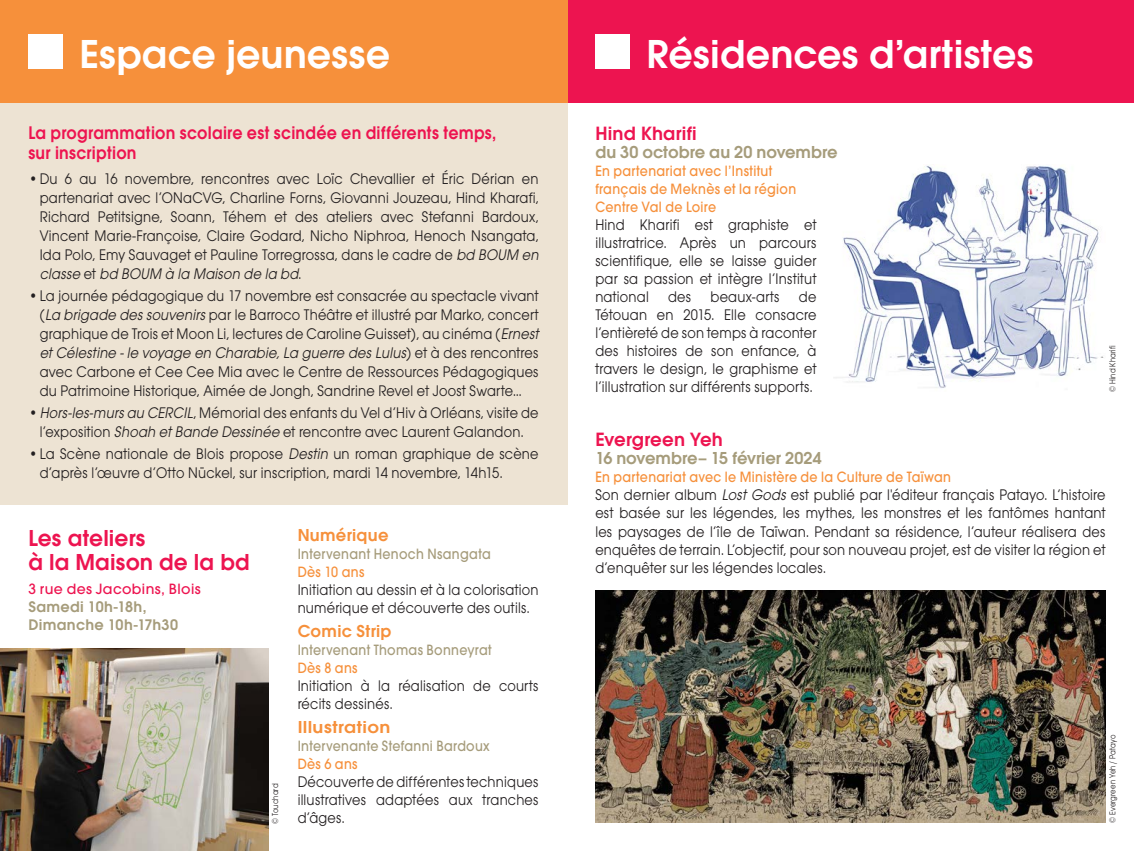
<style>
.page{position:relative;width:1134px;height:851px;background:#fff}
.page>*{position:absolute;margin:0;border:0;box-sizing:border-box;transform-origin:0 0}
.t1{font:600 42px "Avant Garde Gothic Itc T";letter-spacing:.005em;color:#fff}
.t2{font:600 24px/24px "Avant Garde Gothic Itc T";letter-spacing:.005em;color:#ed1450}
.t3{font:600 20px "Avant Garde Gothic Itc T";letter-spacing:.01em;color:#ed1450}
.t4{font:600 19px/20px "Avant Garde Gothic Itc T";letter-spacing:.015em;color:#ed1450;scale:.92 1}
.t5{font:600 18px "Avant Garde Gothic Itc T";color:#a69c7b}
.t6{font:600 18px "Avant Garde Gothic Itc T";letter-spacing:.015em;color:#f6903b}
.t7{font:600 18px "Avant Garde Gothic Itc T";letter-spacing:.015em;color:#f6903b;scale:1.1 1}
.t8{font:16px/18px "Avant Garde Gothic Itc T";letter-spacing:.015em;color:#231f20;scale:.9 1}
.t9{font:600 16px/18px "Avant Garde Gothic Itc T";letter-spacing:.02em;color:#a69c7b}
.t10{font:500 14px/18px "Avant Garde";letter-spacing:.025em;color:#f6903b;scale:.9 1}
.t11{font:500 14px "Avant Garde";letter-spacing:.025em;color:#a69c7b;scale:.9 1}
.t12{font:500 14px "Avant Garde";letter-spacing:.025em;color:#ed1450}
.t13{font:9px "Avant Garde Gothic Itc T";letter-spacing:.015em;color:#231f20;scale:.85 1}
.s1{font-style:italic}
</style>
<div class="page">
<div style="left:567px;top:0;width:567px;height:102px;background:#ed1450"></div>
<div style="left:595px;top:35px;width:34px;height:34px;background:#fff"></div>
<div style="left:0;top:74px;width:567px;height:431px;background:#ede3d3"></div>
<div style="left:0;top:0;width:567px;height:102px;background:#f6903b"></div>
<div style="left:28px;top:35px;width:34px;height:34px;background:#fff"></div>
<img style="left:0;top:648px;width:268px;height:202px">
<img style="left:834px;top:166px;width:270px;height:222px">
<img style="left:595px;top:590px;width:511px;height:232px">
<h1 class="t1" style="left:79px;top:30px;width:312px">Espace jeunesse</h1>
<p class="t4" style="left:28px;top:123px;width:510px">La programmation scolaire est scindée en différents temps, sur inscription</p>
<p class="t8" style="left:40px;top:169px;width:559px;line-height:19px;text-indent:-11px">•Du 6 au 16 novembre, rencontres avec Loïc Chevallier et Éric Dérian en partenariat avec l’ONaCVG, Charline Forns, Giovanni Jouzeau, Hind Kharafi, Richard Petitsigne, Soann, Téhem et des ateliers avec Stefanni Bardoux, Vincent Marie-Françoise, Claire Godard, Nicho Niphroa, Henoch Nsangata, Ida Polo, Emy Sauvaget et Pauline Torregrossa, dans le cadre de <span class="s1">bd BOUM en classe</span> e t <span class="s1">bd BOUM à la Maison de la bd</span>.</p>
<p class="t8" style="left:40px;top:286px;width:559px;line-height:19px;text-indent:-11px">•La journée pédagogique du 17 novembre est consacrée au spectacle vivant (<span class="s1">La brigade dessouvenirs</span>par le Barroco Théâtre et illustré par Marko, concert graphique de Trois et Moon Li, lectures de Caroline Guisset), au cinéma (<span class="s1">Ernest etCélestine -le voyage en Charabie,La guerre desLulus</span>) e t à d e s r e n c o n t r e s avec Carbone et Cee Cee Mia avec le Centre de Ressources Pédagogiques du Patrimoine Historique, Aimée de Jongh, Sandrine Revel et Joost Swarte…</p>
<p class="t8" style="left:28px;top:402px;width:568px;line-height:19px;text-align:center">•<span class="s1">Hors-les-mursau CERCIL</span>, Mémorial des enfants du Vel d’Hiv à Orléans, visite de l’exposition <span class="s1">Shoah etBande Dessinée</span> et rencontre avec Laurent Galandon.</p>
<p class="t8" style="left:40px;top:443px;width:556px;line-height:19px;text-indent:-11px">•La Scène nationale de Blois propose <span class="s1">Destin</span> un roman graphique de scène d’après l’œuvre d’Otto Nückel, sur inscription, mardi 14 novembre, 14h15.</p>
<h2 class="t2" style="left:28px;top:525px;width:223px">Les ateliers<br>à la Maison de la bd</h2>
<p class="t12" style="left:28px;top:579px;width:174px">3 rue des Jacobins, Blois</p>
<p class="t9" style="left:28px;top:597px;width:151px">Samedi 10h-18h,<br>Dimanche 10h-17h30</p>
<p class="t13" style="left:270px;top:823px;width:49px;rotate:-90deg">© Touchard</p>
<p class="t6" style="left:298px;top:524px;width:92px">Numérique</p>
<p class="t11" style="left:298px;top:545px;width:216px">Intervenant Henoch Nsangata</p>
<p class="t10" style="left:298px;top:563px;width:76px">Dès 10 ans</p>
<p class="t8" style="left:298px;top:580px;width:269px">Initiation au dessin et à la colorisation numérique et découverte des outils.</p>
<p class="t6" style="left:298px;top:620px;width:95px">Comic Strip</p>
<p class="t11" style="left:298px;top:641px;width:217px">Intervenant Thomas Bonneyrat</p>
<p class="t10" style="left:298px;top:659px;width:68px">Dès 8 ans</p>
<p class="t8" style="left:298px;top:676px;width:269px">Initiation à la réalisation de courts récits dessinés.</p>
<p class="t7" style="left:298px;top:716px;width:86px">Illustration</p>
<p class="t11" style="left:298px;top:737px;width:215px">Intervenante Stefanni Bardoux</p>
<p class="t10" style="left:298px;top:754px;width:68px">Dès 6 ans</p>
<p class="t8" style="left:298px;top:772px;width:269px;text-align:justify">Découverte de différentes techniques illustratives adaptées aux tranches d’âges.</p>
<h1 class="t1" style="left:646px;top:30px;width:389px">Résidences d’artistes</h1>
<p class="t3" style="left:595px;top:122px;width:103px">Hind Kharifi</p>
<p class="t5" style="left:595px;top:141px;width:244px">du 30 octobre au 20 novembre</p>
<p class="t10" style="left:595px;top:162px;width:225px">En partenariat avec l’Institut français de Meknès et la région<br>Centre Val de Loire</p>
<p class="t8" style="left:595px;top:215px;width:247px;text-align:justify">Hind Kharifi est graphiste et illustratrice. Après un parcours scientifique, elle se laisse guider par sa passion et intègre l’Institut national des beaux-arts de Tétouan en 2015. Elle consacre l’entièreté de son temps à raconter des histoires de son enfance, à travers le design, le graphisme et l’illustration sur différents supports.</p>
<p class="t3" style="left:595px;top:428px;width:129px">Evergreen Yeh</p>
<p class="t5" style="left:595px;top:448px;width:228px">16 novembre– 15 février 2024</p>
<p class="t10" style="left:595px;top:468px;width:397px">En partenariat avec le Ministère de la Culture de Taïwan</p>
<p class="t8" style="left:595px;top:486px;width:568px;text-align:justify">Son dernier album <span class="s1">Lost Gods</span> est publié par l'éditeur français Patayo. L’histoire est basée sur les légendes, les mythes, les monstres et les fantômes hantant les paysages de l’île de Taïwan. Pendant sa résidence, l’auteur réalisera des enquêtes de terrain. L’objectif, pour son nouveau projet, est de visiter la région et d’enquêter sur les légendes locales.</p>
<p class="t13" style="left:1107px;top:392px;width:56px;rotate:-90deg">© Hind Kharifi</p>
<p class="t13" style="left:1107px;top:822px;width:105px;rotate:-90deg">© Evergreen Yeh / Patayo</p>
</div>
